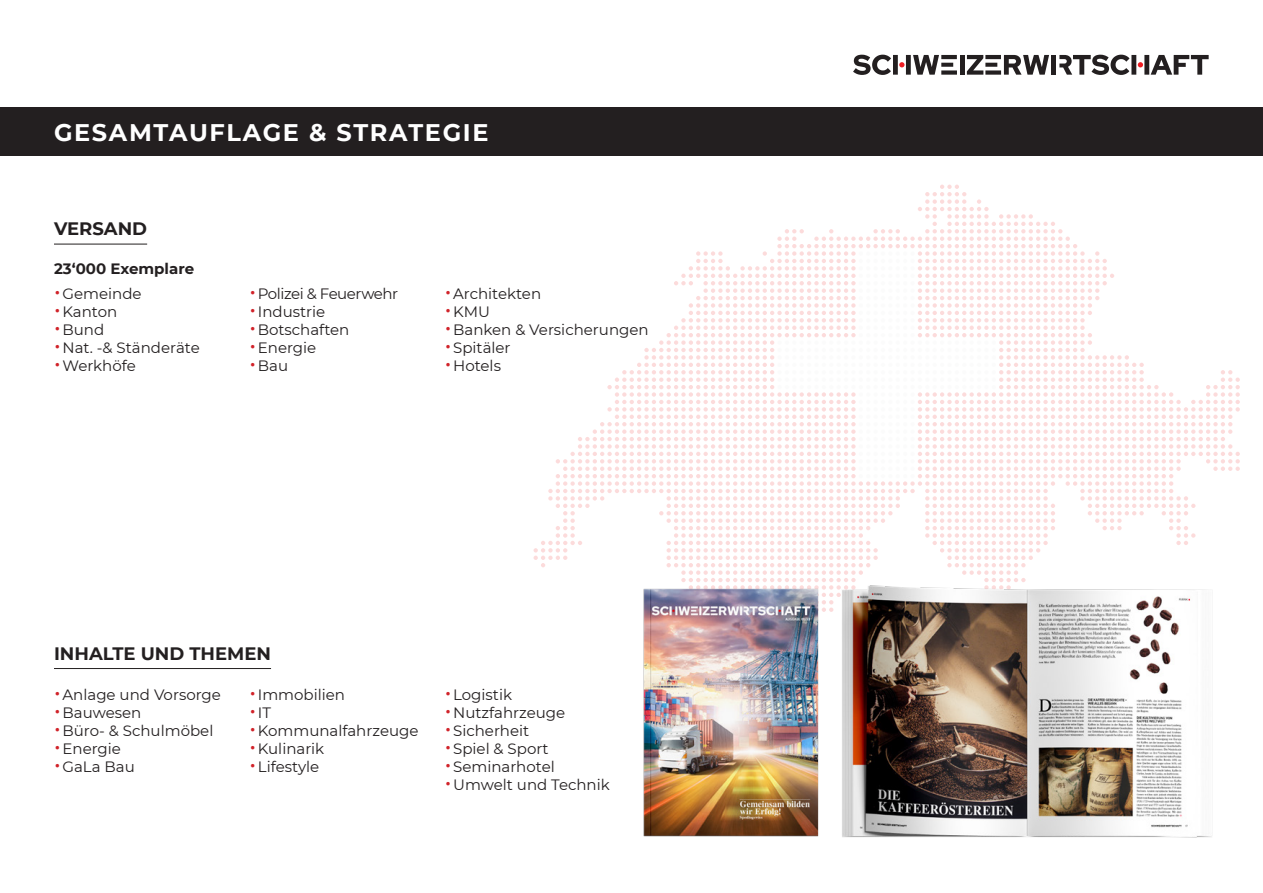
<style>
.page{position:relative;width:1263px;height:893px;background:#fff}
.page>*{position:absolute;margin:0;border:0;box-sizing:border-box;transform-origin:0 0}
.t1{font:700 24px "Montserrat";letter-spacing:.07em;color:#fff}
.t2{font:700 18px "Montserrat";color:#231f20}
.t3{font:15px "Montserrat";color:#231f20}
.t4{font:15px "Montserrat";letter-spacing:-.03em;color:#231f20}
.t5{font:700 15px "Montserrat";color:#231f20}
.s1{font-size:22.5px;color:#d1232a}
</style>
<div class="page">
<svg style="left:533px;top:185px;width:707px;height:383px"></svg>
<hr style="left:54px;top:668px;width:217px;height:1px;background:#231f20">
<div style="left:0;top:107px;width:1263px;height:49px;background:#231f20"></div>
<img style="left:577px;top:540px;width:663px;height:298px">
<div style="left:960px;top:55px;width:5px;height:20px;background:#231f20"></div>
<div style="left:1051px;top:55px;width:5px;height:20px;background:#231f20"></div>
<svg style="left:967px;top:55px;width:82px;height:20px"></svg>
<svg style="left:1059px;top:55px;width:149px;height:20px"></svg>
<svg style="left:853px;top:55px;width:104px;height:20px"></svg>
<hr style="left:54px;top:244px;width:93px;height:1px;background:#231f20">
<h1 class="t1" style="left:54px;top:115px;width:436px">GESAMTAUFLAGE &amp; STRATEGIE</h1>
<p class="t2" style="left:54px;top:216px;width:95px">VERSAND</p>
<p class="t5" style="left:54px;top:258px;width:142px">23‘000 Exemplare</p>
<p class="t3" style="left:54px;top:284px;width:89px"><span class="s1">•</span>Gemeinde</p>
<p class="t3" style="left:54px;top:302px;width:65px"><span class="s1">•</span>Kanton</p>
<p class="t3" style="left:54px;top:320px;width:52px"><span class="s1">•</span>Bund</p>
<p class="t3" style="left:54px;top:338px;width:147px"><span class="s1">•</span>Nat. -&amp; Ständeräte</p>
<p class="t3" style="left:54px;top:356px;width:83px"><span class="s1">•</span>Werkhöfe</p>
<p class="t4" style="left:249px;top:284px;width:150px"><span class="s1">•</span>Polizei &amp; Feuerwehr</p>
<p class="t3" style="left:249px;top:302px;width:77px"><span class="s1">•</span>Industrie</p>
<p class="t3" style="left:249px;top:320px;width:102px"><span class="s1">•</span>Botschaften</p>
<p class="t3" style="left:249px;top:338px;width:68px"><span class="s1">•</span>Energie</p>
<p class="t3" style="left:249px;top:356px;width:40px"><span class="s1">•</span>Bau</p>
<p class="t3" style="left:445px;top:284px;width:98px"><span class="s1">•</span>Architekten</p>
<p class="t3" style="left:445px;top:302px;width:47px"><span class="s1">•</span>KMU</p>
<p class="t3" style="left:445px;top:320px;width:206px"><span class="s1">•</span>Banken &amp; Versicherungen</p>
<p class="t3" style="left:445px;top:338px;width:67px"><span class="s1">•</span>Spitäler</p>
<p class="t3" style="left:445px;top:356px;width:58px"><span class="s1">•</span>Hotels</p>
<p class="t2" style="left:54px;top:640px;width:219px">INHALTE UND THEMEN</p>
<p class="t3" style="left:249px;top:684px;width:97px"><span class="s1">•</span>Immobilien</p>
<p class="t3" style="left:249px;top:702px;width:23px"><span class="s1">•</span>IT</p>
<p class="t3" style="left:249px;top:720px;width:171px"><span class="s1">•</span>Kommunalfahrzeuge</p>
<p class="t3" style="left:249px;top:738px;width:76px"><span class="s1">•</span>Kulinarik</p>
<p class="t3" style="left:249px;top:756px;width:71px"><span class="s1">•</span>Lifestyle</p>
<p class="t3" style="left:54px;top:684px;width:168px"><span class="s1">•</span>Anlage und Vorsorge</p>
<p class="t3" style="left:54px;top:702px;width:89px"><span class="s1">•</span>Bauwesen</p>
<p class="t3" style="left:54px;top:720px;width:161px"><span class="s1">•</span>Büro- &amp; Schulmöbel</p>
<p class="t3" style="left:54px;top:738px;width:68px"><span class="s1">•</span>Energie</p>
<p class="t3" style="left:54px;top:756px;width:82px"><span class="s1">•</span>GaLa Bau</p>
<p class="t3" style="left:445px;top:684px;width:69px"><span class="s1">•</span>Logistik</p>
<p class="t3" style="left:445px;top:702px;width:122px"><span class="s1">•</span>Nutzfahrzeuge</p>
<p class="t3" style="left:445px;top:720px;width:86px"><span class="s1">•</span>Sicherheit</p>
<p class="t3" style="left:445px;top:738px;width:106px"><span class="s1">•</span>Spiel &amp; Sport</p>
<p class="t3" style="left:445px;top:756px;width:112px"><span class="s1">•</span>Seminarhotel</p>
<p class="t3" style="left:445px;top:774px;width:167px"><span class="s1">•</span>Umwelt und Technik</p>
</div>
